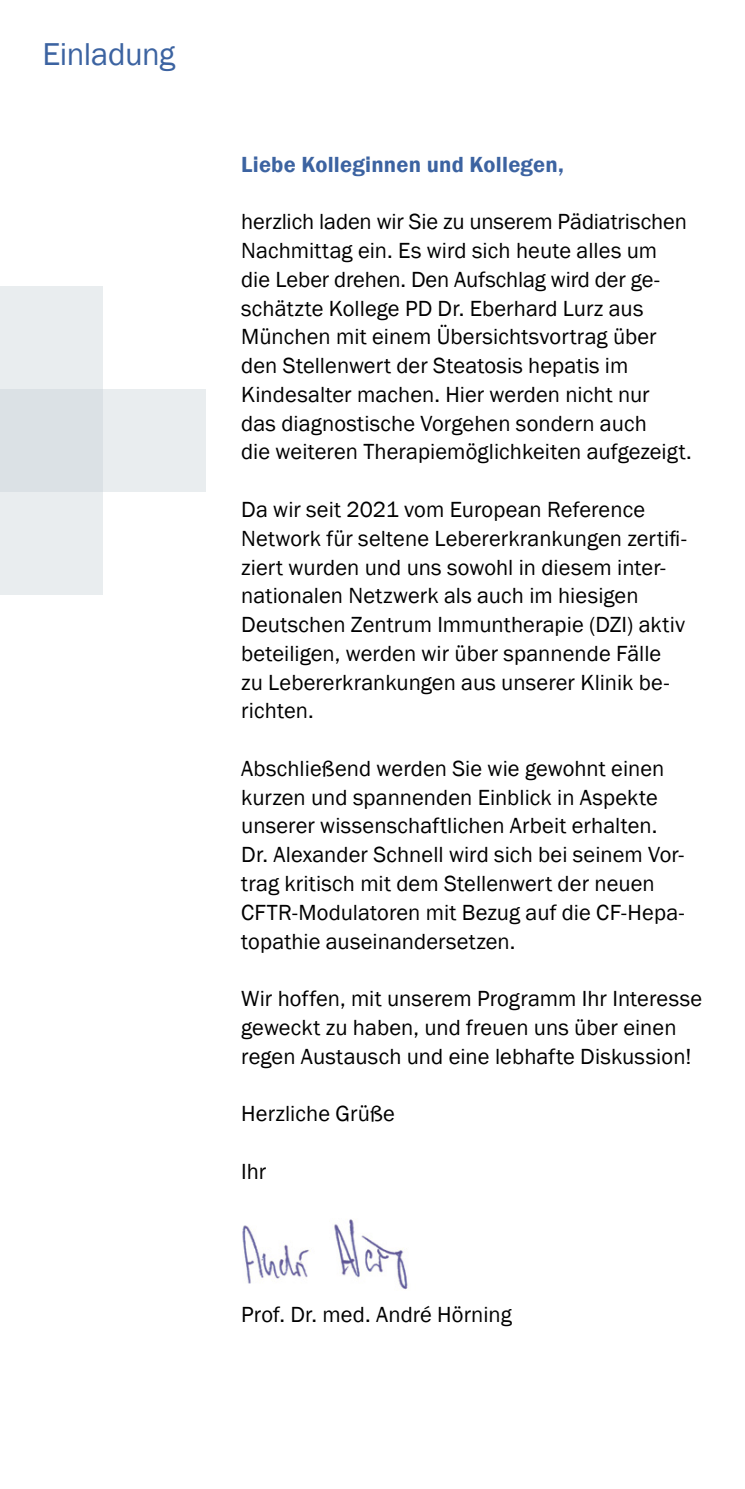
<style>
.page{position:relative;width:745px;height:1489px;background:#fff}
.page>*{position:absolute;margin:0;border:0;box-sizing:border-box;transform-origin:0 0}
.Überschrift_-_Blau{font:32.5px "Franklin Gothic";letter-spacing:-.015em;color:#3c63a1}
.Fließtext{font:22.5px/28.8px "Franklin Gothic";letter-spacing:.005em;color:#000}
.Zwischenüberschrift{font:600 22.5px "Franklin Gothic";letter-spacing:.01em;color:#3c63a1}
</style>
<div class="page">
<div style="left:103px;top:389px;width:103px;height:103px;background:#e9edef"></div>
<div style="left:0;top:389px;width:103px;height:103px;background:#dbe1e5"></div>
<div style="left:0;top:286px;width:103px;height:103px;background:#e9edef"></div>
<div style="left:0;top:492px;width:103px;height:103px;background:#e9edef"></div>
<img style="left:242px;top:1219px;width:167px;height:71px">
<h2 class="Überschrift_-_Blau" style="left:43px;top:34px;width:134px">Einladung</h2>
<h3 class="Zwischenüberschrift" style="left:241px;top:150px;width:324px">Liebe Kolleginnen und Kollegen,</h3>
<p class="Fließtext" style="left:241px;top:208px;width:452px">herzlich laden wir Sie zu unserem Pädiatrischen Nachmittag ein. Es wird sich heute alles um die Leber drehen. Den Aufschlag wird der ge&shy;schätzte Kollege PD Dr. Eberhard Lurz aus München mit einem Übersichtsvortrag über den Stellenwert der Steatosis hepatis im Kindesalter machen. Hier werden nicht nur<br>das diagnostische Vorgehen sondern auch<br>die weiteren Therapiemöglichkeiten aufgezeigt.</p>
<p class="Fließtext" style="left:241px;top:495px;width:446px">Da wir seit 2021 vom European Reference Network für seltene Lebererkrankungen zertifi&shy;ziert wurden und uns sowohl in diesem inter&shy;nationalen Netzwerk als auch im hiesigen Deutschen Zentrum Immuntherapie (DZI) aktiv beteiligen, werden wir über spannende Fälle zu Lebererkrankungen aus unserer Klinik be&shy;richten.</p>
<p class="Fließtext" style="left:241px;top:754px;width:444px">Abschließend werden Sie wie gewohnt einen kurzen und spannenden Einblick in Aspekte unserer wissenschaftlichen Arbeit erhalten.<br>Dr. Alexander Schnell wird sich bei seinem Vor&shy;trag kritisch mit dem Stellenwert der neuen CFTR-Modulatoren mit Bezug auf die CF-Hepa&shy;topathie auseinandersetzen.</p>
<p class="Fließtext" style="left:241px;top:984px;width:462px">Wir hoffen, mit unserem Programm Ihr Interesse geweckt zu haben, und freuen uns über einen regen Austausch und eine lebhafte Diskussion!</p>
<p class="Fließtext" style="left:241px;top:1099px;width:155px">Herzliche Grüße</p>
<p class="Fließtext" style="left:241px;top:1157px;width:27px">Ihr</p>
<p class="Fließtext" style="left:241px;top:1300px;width:272px">Prof. Dr. med. André Hörning</p>
</div>
